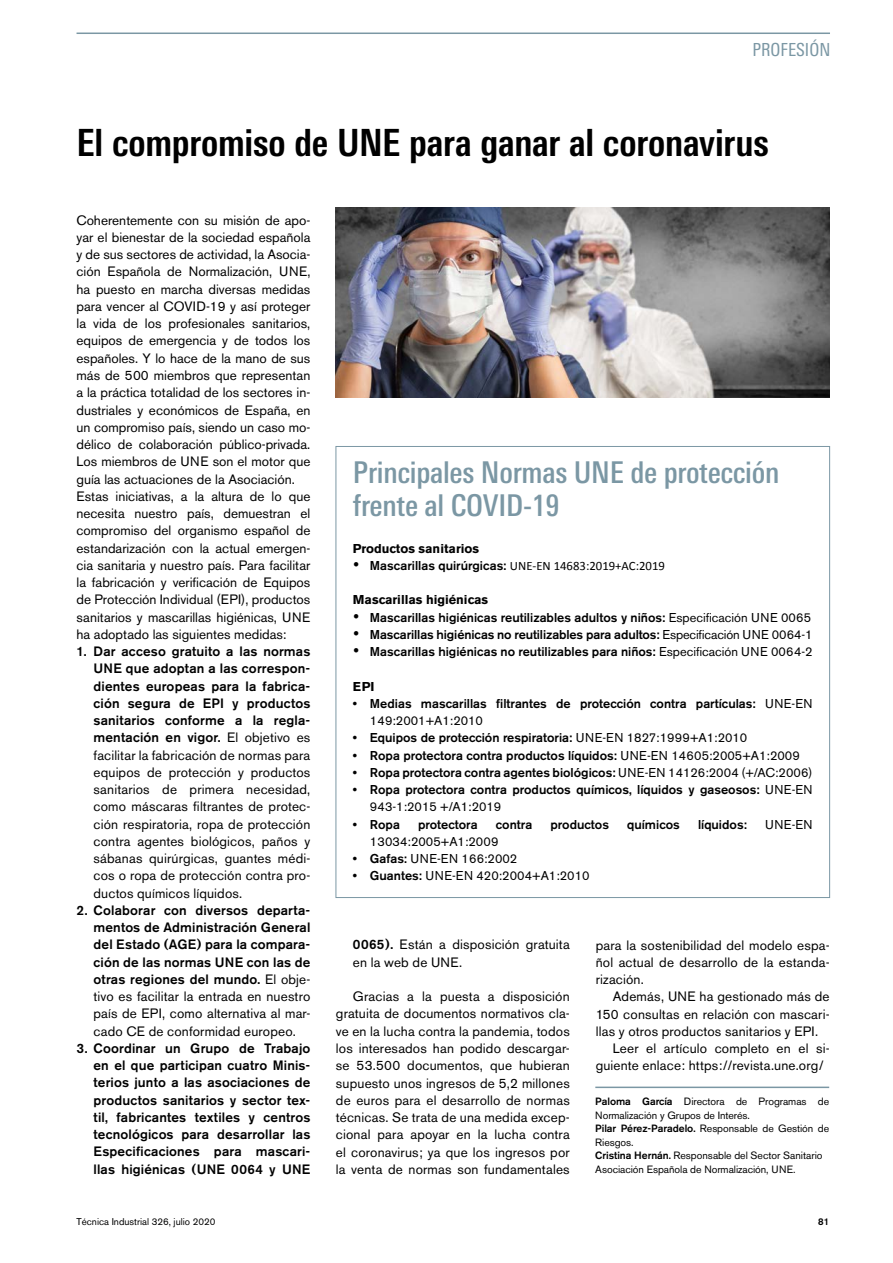
<style>
.page{position:relative;width:893px;height:1263px;background:#fff}
.page>*{position:absolute;margin:0;border:0;box-sizing:border-box;transform-origin:0 0}
.t1{font:700 condensed 37.5px "LT Univers";letter-spacing:-.005em;color:#000}
.t2{font:500 condensed 30px/33px "LT Univers";letter-spacing:-.01em;color:#7b97a4}
.t3{font:condensed 18px "LT Univers";color:#7b97a4}
.t4{font:13.5px/17.2px "Akzidenz Grotesk BE";color:#000;text-align:justify}
.t5{font:500 13.5px/17.2px "Akzidenz Grotesk BE";letter-spacing:.01em;color:#000;text-align:justify}
.t6{font:500 12.75px/17.2px "Akzidenz Grotesk BE";color:#000}
.t7{font:12.75px "Akzidenz Grotesk BE";color:#000}
.t8{font:12.75px "Calibri";color:#000}
.t9{font:700 12.75px "Akzidenz Grotesk BE";color:#000}
.t10{font:10.5px/13.5px "Akzidenz Grotesk BE";letter-spacing:-.005em;color:#000}
.t11{font:9.75px "Akzidenz Grotesk BE";color:#000}
.t12{font:500 9.75px "Akzidenz Grotesk BE";color:#000}
.s1{font-weight:500}
.s2{font-weight:400}
.s3{font-family:"Akzidenz Grotesk BE";font-weight:500}
.s4{font-weight:700}
</style>
<div class="page">
<hr style="left:77px;top:33px;width:753px;height:1px;background:#7b97a4">
<img style="left:336px;top:207px;width:493px;height:190px">
<hr style="left:595px;top:1086px;width:234px;height:2px;background:#7b97a4">
<h3 class="t3" style="left:752px;top:39px;width:80px">PROFESIÓN</h3>
<h1 class="t1" style="left:77px;top:120px;width:694px">El compromiso de UNE para ganar al coronavirus</h1>
<p class="t4" style="left:77px;top:211px;width:235px;text-align:left">Coherentemente con su misión de apo&shy;yar el bienestar de la sociedad española y de sus sectores de actividad, la Asocia&shy;ción Española de Normalización, UNE, ha puesto en marcha diversas medidas para vencer al COVID-19 y así proteger la vida de los profesionales sanitarios, equipos de emergencia y de todos los españoles. Y lo hace de la mano de sus más de 500 miembros que representan a la práctica totalidad de los sectores in&shy;dustriales y económicos de España, en un compromiso país, siendo un caso mo&shy;délico de colaboración público-privada.<br>Los miembros de UNE son el motor que guía las actuaciones de la Asociación.<br>Estas iniciativas, a la altura de lo que necesita nuestro país, demuestran el compromiso del organismo español de estandarización con la actual emergen&shy;cia sanitaria y nuestro país. Para facilitar la fabricación y verificación de Equipos de Protección Individual (EPI), productos sanitarios y mascarillas higiénicas, UNE ha adoptado las siguientes medidas:</p>
<p class="t4" style="left:94px;top:643px;width:218px;text-indent:-17px"><span class="s1">1. Dar acceso gratuito a las normas UNE que adoptan a las correspon&shy;dientes europeas para la fabrica&shy;ción segura de EPI y productos sanitarios conforme a la regla&shy;mentación en vigor.</span> El objetivo es facilitar la fabricación de normas para equipos de protección y productos sanitarios de primera necesidad, como máscaras filtrantes de protec&shy;ción respiratoria, ropa de protección contra agentes biológicos, paños y sábanas quirúrgicas, guantes médi&shy;cos o ropa de protección contra pro&shy;ductos químicos líquidos.</p>
<p class="t5" style="left:94px;top:901px;width:218px;text-indent:-17px">2. Colaborar con diversos departa&shy;mentos de Administración General del Estado (AGE) para la compara&shy;ción de las normas UNE con las de otras regiones del mundo. <span class="s2">El obje&shy;tivo es facilitar la entrada en nuestro país de EPI, como alternativa al mar&shy;cado CE de conformidad europeo.</span></p>
<p class="t5" style="left:94px;top:1039px;width:218px;text-indent:-17px">3. Coordinar un Grupo de Trabajo en el que participan cuatro Minis&shy;terios junto a las asociaciones de productos sanitarios y sector tex&shy;til, fabricantes textiles y centros tecnológicos para desarrollar las Especificaciones para mascari&shy;llas higiénicas (UNE 0064 y UNE</p>
<h2 class="t2" style="left:353px;top:456px;width:428px">Principales Normas UNE de protección frente al COVID-19</h2>
<p class="t9" style="left:353px;top:541px;width:128px">Productos sanitarios</p>
<p class="t8" style="left:370px;top:558px;width:296px"><span class="s3">Mascarillas quirúrgicas:</span> UNE-EN 14683:2019+AC:2019</p>
<p class="t6" style="left:370px;top:591px;width:444px;text-indent:-17px"><span class="s4">Mascarillas higiénicas<br></span>Mascarillas higiénicas reutilizables adultos y niños: <span class="s2">Especificación UNE 0065<br></span>Mascarillas higiénicas no reutilizables para adultos: <span class="s2">Especificación UNE 0064-1<br></span>Mascarillas higiénicas no reutilizables para niños: <span class="s2">Especificación UNE 0064-2</span></p>
<p class="t9" style="left:353px;top:679px;width:23px">EPI</p>
<p class="t6" style="left:370px;top:695px;width:444px;text-indent:-17px">• Medias mascarillas filtrantes de protección contra partículas: <span class="s2">UNE-EN<br>149:2001+A1:2010</span></p>
<p class="t6" style="left:353px;top:729px;width:396px">• Equipos de protección respiratoria: <span class="s2">UNE-EN 1827:1999+A1:2010</span></p>
<p class="t6" style="left:353px;top:746px;width:449px">• Ropa protectora contra productos líquidos: <span class="s2">UNE-EN 14605:2005+A1:2009</span></p>
<p class="t6" style="left:353px;top:764px;width:461px">• Ropa protectora contra agentes biológicos: <span class="s2">UNE-EN 14126:2004 (+/AC:2006)</span></p>
<p class="t6" style="left:370px;top:781px;width:444px;text-indent:-17px">• Ropa protectora contra productos químicos, líquidos y gaseosos: <span class="s2">UNE-EN<br>943-1:2015 +/A1:2019</span></p>
<p class="t6" style="left:353px;top:815px;width:49px">• Ropa</p>
<p class="t6" style="left:418px;top:815px;width:61px">protectora</p>
<p class="t6" style="left:496px;top:815px;width:38px">contra</p>
<p class="t6" style="left:550px;top:815px;width:60px">productos</p>
<p class="t6" style="left:627px;top:815px;width:54px">químicos</p>
<p class="t6" style="left:698px;top:815px;width:50px">líquidos:</p>
<p class="t7" style="left:765px;top:816px;width:49px">UNE-EN</p>
<p class="t7" style="left:370px;top:834px;width:130px">13034:2005+A1:2009</p>
<p class="t7" style="left:353px;top:851px;width:166px"><span class="s1">• Gafas:</span> UNE-EN 166:2002</p>
<p class="t7" style="left:353px;top:868px;width:238px"><span class="s1">• Guantes:</span> UNE-EN 420:2004+A1:2010</p>
<p class="t4" style="left:353px;top:936px;width:218px"><span class="s1">0065).</span> Están a disposición gratuita en la web de UNE.</p>
<p class="t4" style="left:336px;top:988px;width:235px;text-indent:17px">Gracias a la puesta a disposición gratuita de documentos normativos cla&shy;ve en la lucha contra la pandemia, todos los interesados han podido descargar&shy;se 53.500 documentos, que hubieran supuesto unos ingresos de 5,2 millones de euros para el desarrollo de normas técnicas. Se trata de una medida excep&shy;cional para apoyar en la lucha contra el coronavirus; ya que los ingresos por la venta de normas son fundamentales</p>
<p class="t4" style="left:596px;top:936px;width:235px">para la sostenibilidad del modelo espa&shy;ñol actual de desarrollo de la estanda&shy;rización.</p>
<p class="t4" style="left:613px;top:988px;width:218px">Además, UNE ha gestionado más de</p>
<p class="t4" style="left:596px;top:1005px;width:235px">150 consultas en relación con mascari-</p>
<p class="t4" style="left:596px;top:1022px;width:224px">llas y otros productos sanitarios y EPI.</p>
<p class="t4" style="left:613px;top:1040px;width:218px">Leer el artículo completo en el si-</p>
<p class="t4" style="left:596px;top:1057px;width:229px">guiente enlace: https://revista.une.org/</p>
<p class="t10" style="left:595px;top:1095px;width:235px"><span class="s1">Paloma García</span> Directora de Programas de Normalización y Grupos de Interés.<br><span class="s1">Pilar Pérez-Paradelo.</span> Responsable de Gestión de Riesgos.<br><span class="s1">Cristina Hernán.</span> Responsable del Sector Sanitario Asociación Española de Normalización, UNE.</p>
<p class="t11" style="left:77px;top:1216px;width:140px">Técnica Industrial 326, julio 2020</p>
<p class="t12" style="left:818px;top:1216px;width:13px">81</p>
</div>
